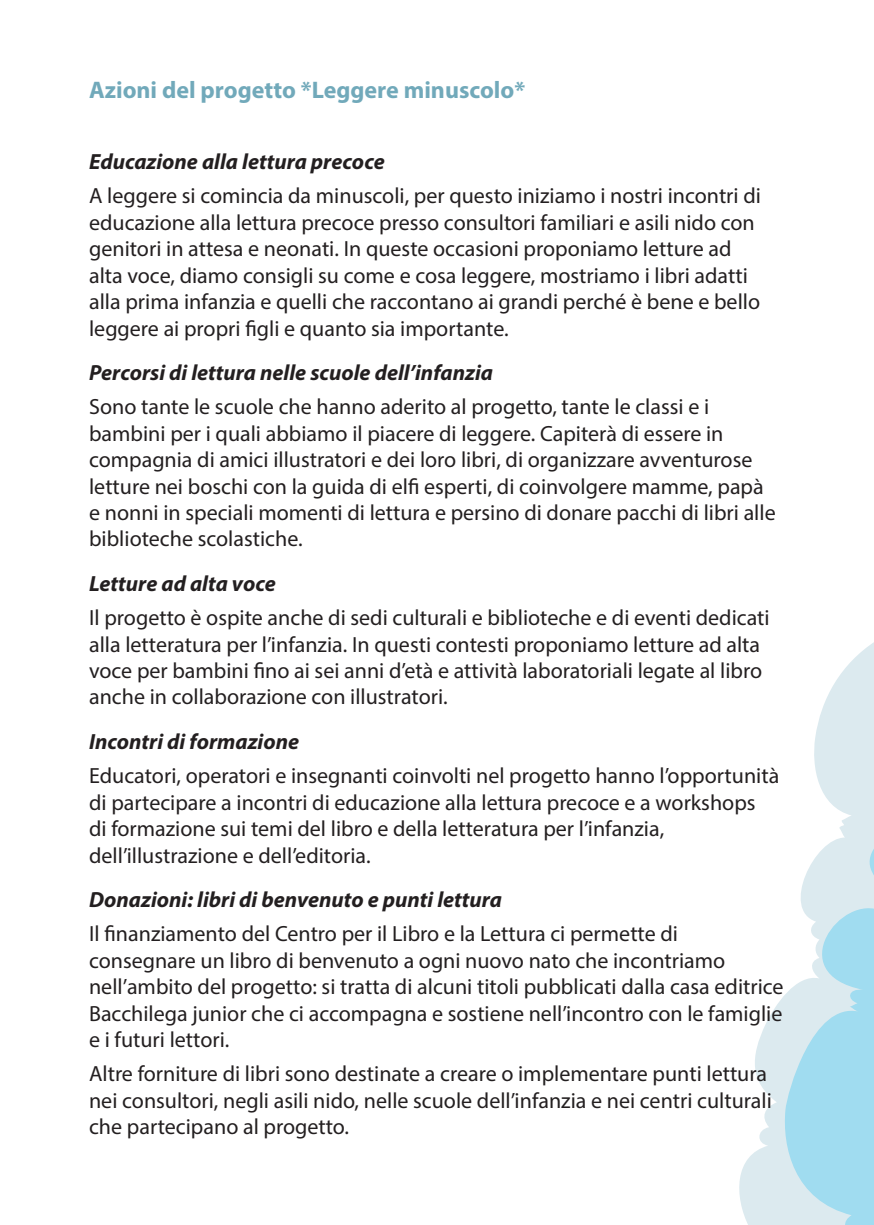
<style>
.page{position:relative;width:874px;height:1225px;background:#fff}
.page>*{position:absolute;margin:0;border:0;box-sizing:border-box;transform-origin:0 0}
.t1{font:700 24px "Myriad Pro";color:#71a9ba}
.t2{font:22px/26.4px "Myriad Pro";color:#231f20}
.t3{font:italic 700 22px "Myriad Pro";color:#231f20}
</style>
<div class="page">
<svg style="left:739px;top:643px;width:134px;height:582px"></svg>
<svg style="left:780px;top:659px;width:93px;height:566px"></svg>
<p class="t1" style="left:89px;top:74px;width:437px">Azioni del progetto *Leggere minuscolo*</p>
<p class="t3" style="left:89px;top:147px;width:297px">Educazione alla lettura precoce</p>
<p class="t2" style="left:89px;top:182px;width:673px">A leggere si comincia da minuscoli, per questo iniziamo i nostri incontri di educazione alla lettura precoce presso consultori familiari e asili nido con genitori in attesa e neonati. In queste occasioni proponiamo letture ad alta voce, diamo consigli su come e cosa leggere, mostriamo i libri adatti alla prima infanzia e quelli che raccontano ai grandi perché è bene e bello leggere ai propri figli e quanto sia importante.</p>
<p class="t3" style="left:89px;top:358px;width:405px">Percorsi di lettura nelle scuole dell’infanzia</p>
<p class="t2" style="left:89px;top:393px;width:687px">Sono tante le scuole che hanno aderito al progetto, tante le classi e i bambini per i quali abbiamo il piacere di leggere. Capiterà di essere in compagnia di amici illustratori e dei loro libri, di organizzare avventurose letture nei boschi con la guida di elfi esperti, di coinvolgere mamme, papà e nonni in speciali momenti di lettura e persino di donare pacchi di libri alle biblioteche scolastiche.</p>
<p class="t3" style="left:89px;top:569px;width:188px">Letture ad alta voce</p>
<p class="t2" style="left:89px;top:604px;width:681px">Il progetto è ospite anche di sedi culturali e biblioteche e di eventi dedicati alla letteratura per l’infanzia. In questi contesti proponiamo letture ad alta voce per bambini fino ai sei anni d’età e attività laboratoriali legate al libro anche in collaborazione con illustratori.</p>
<p class="t3" style="left:89px;top:727px;width:211px">Incontri di formazione</p>
<p class="t2" style="left:89px;top:762px;width:691px">Educatori, operatori e insegnanti coinvolti nel progetto hanno l’opportunità di partecipare a incontri di educazione alla lettura precoce e a workshops<br>di formazione sui temi del libro e della letteratura per l’infanzia, dell’illustrazione e dell’editoria.</p>
<p class="t3" style="left:89px;top:885px;width:414px">Donazioni: libri di benvenuto e punti lettura</p>
<p class="t2" style="left:89px;top:920px;width:695px">Il finanziamento del Centro per il Libro e la Lettura ci permette di consegnare un libro di benvenuto a ogni nuovo nato che incontriamo nell’ambito del progetto: si tratta di alcuni titoli pubblicati dalla casa editrice Bacchilega junior che ci accompagna e sostiene nell’incontro con le famiglie e i futuri lettori.</p>
<p class="t2" style="left:89px;top:1060px;width:684px">Altre forniture di libri sono destinate a creare o implementare punti lettura nei consultori, negli asili nido, nelle scuole dell’infanzia e nei centri culturali che partecipano al progetto.</p>
</div>
